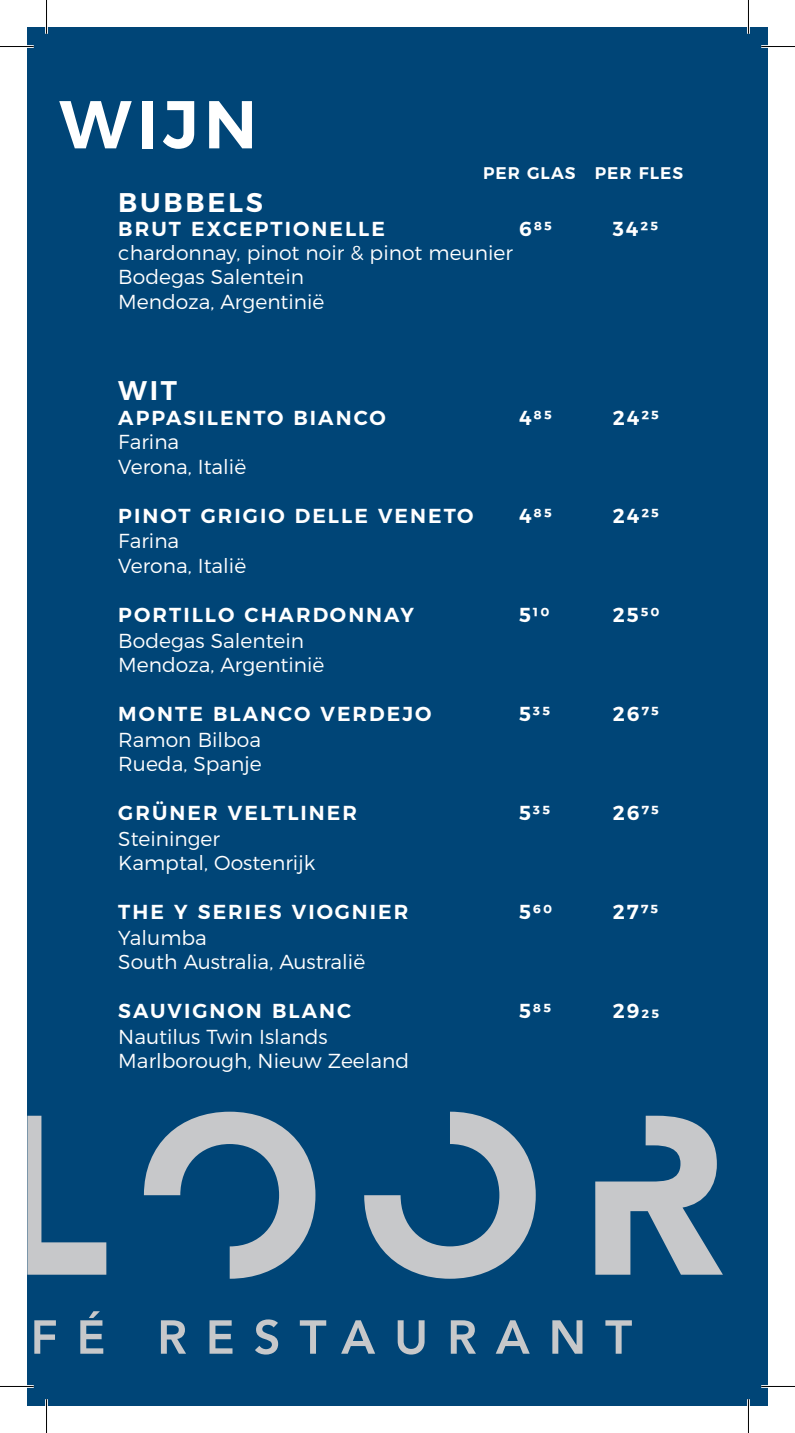
<style>
.page{position:relative;width:795px;height:1433px;background:#fff}
.page>*{position:absolute;margin:0;border:0;box-sizing:border-box;transform-origin:0 0}
.Titel_groot_wijn{font:600 67.5px "Montserrat";color:#fff}
.Tussentitel_wijn{font:600 27px "Montserrat";letter-spacing:.1em;color:#fff}
.Titel_wijn{font:600 27px "Montserrat";color:#fff}
.brood_wijn{font:300 20.25px "Montserrat";color:#fff}
.Tussentitel_wijn-2{font:600 20.25px "Montserrat";letter-spacing:.1em;color:#fff}
.Tussentitel_wijn-3{font:300 20.25px "Montserrat";color:#fff}
.Titel_wijn-2{font:600 20.25px "Montserrat";letter-spacing:.1em;color:#fff}
.Tussentitel_wijn-4{font:600 16.88px "Montserrat";letter-spacing:.06em;color:#fff}
</style>
<div class="page">
<div style="left:27px;top:27px;width:740px;height:1378px;background:#004577"></div>
<svg style="left:27px;top:1115px;width:79px;height:159px"></svg>
<svg style="left:144px;top:1111px;width:171px;height:167px"></svg>
<svg style="left:364px;top:1111px;width:171px;height:167px"></svg>
<svg style="left:595px;top:1115px;width:128px;height:159px"></svg>
<svg style="left:34px;top:1320px;width:22px;height:33px"></svg>
<svg style="left:80px;top:1311px;width:23px;height:42px"></svg>
<svg style="left:161px;top:1320px;width:25px;height:33px"></svg>
<svg style="left:209px;top:1320px;width:23px;height:33px"></svg>
<svg style="left:255px;top:1319px;width:23px;height:35px"></svg>
<svg style="left:300px;top:1320px;width:26px;height:33px"></svg>
<svg style="left:341px;top:1320px;width:34px;height:33px"></svg>
<svg style="left:397px;top:1320px;width:27px;height:34px"></svg>
<svg style="left:451px;top:1320px;width:25px;height:33px"></svg>
<svg style="left:496px;top:1320px;width:33px;height:33px"></svg>
<svg style="left:552px;top:1320px;width:30px;height:33px"></svg>
<svg style="left:605px;top:1320px;width:27px;height:33px"></svg>
<hr style="left:0;top:45px;width:34px;height:3px;background:#fff">
<hr style="left:761px;top:45px;width:34px;height:3px;background:#fff">
<hr style="left:0;top:1384px;width:34px;height:3px;background:#fff">
<hr style="left:761px;top:1384px;width:34px;height:3px;background:#fff">
<hr style="left:45px;top:0;width:3px;height:34px;background:#fff">
<hr style="left:45px;top:1399px;width:3px;height:33px;background:#fff">
<hr style="left:747px;top:0;width:2px;height:34px;background:#fff">
<hr style="left:747px;top:1399px;width:2px;height:33px;background:#fff">
<hr style="left:0;top:46px;width:34px;height:1px;background:#000">
<hr style="left:761px;top:46px;width:34px;height:1px;background:#000">
<hr style="left:0;top:1385px;width:34px;height:1px;background:#000">
<hr style="left:761px;top:1385px;width:34px;height:1px;background:#000">
<hr style="left:46px;top:0;width:1px;height:34px;background:#000">
<hr style="left:46px;top:1399px;width:1px;height:33px;background:#000">
<hr style="left:748px;top:0;width:1px;height:34px;background:#000">
<hr style="left:748px;top:1399px;width:1px;height:33px;background:#000">
<p class="Titel_groot_wijn" style="left:59px;top:69px;width:199px">WIJN</p>
<p class="Tussentitel_wijn-4" style="left:483px;top:159px;width:202px">PER GLAS PER FLES</p>
<p class="Tussentitel_wijn" style="left:118px;top:180px;width:146px">BUBBELS</p>
<p class="Tussentitel_wijn-2" style="left:118px;top:212px;width:268px">BRUT EXCEPTIONELLE</p>
<p class="Tussentitel_wijn-2" style="left:519px;top:212px;width:34px">685</p>
<p class="Tussentitel_wijn-2" style="left:612px;top:212px;width:47px">3425</p>
<p class="Tussentitel_wijn-3" style="left:118px;top:237px;width:396px">chardonnay, pinot noir &amp; pinot meunier</p>
<p class="Tussentitel_wijn-3" style="left:118px;top:261px;width:187px">Bodegas Salentein</p>
<p class="Tussentitel_wijn-3" style="left:118px;top:286px;width:208px">Mendoza, Argentinië</p>
<p class="Titel_wijn" style="left:118px;top:368px;width:60px">WIT</p>
<p class="Titel_wijn-2" style="left:118px;top:401px;width:269px">APPASILENTO BIANCO</p>
<p class="Titel_wijn-2" style="left:519px;top:401px;width:34px">485</p>
<p class="Titel_wijn-2" style="left:612px;top:401px;width:48px">2425</p>
<p class="brood_wijn" style="left:118px;top:426px;width:62px">Farina</p>
<p class="brood_wijn" style="left:118px;top:451px;width:129px">Verona, Italië</p>
<p class="Tussentitel_wijn-2" style="left:118px;top:499px;width:356px">PINOT GRIGIO DELLE VENETO</p>
<p class="Tussentitel_wijn-2" style="left:519px;top:499px;width:34px">485</p>
<p class="Tussentitel_wijn-2" style="left:612px;top:499px;width:48px">2425</p>
<p class="brood_wijn" style="left:118px;top:525px;width:62px">Farina</p>
<p class="brood_wijn" style="left:118px;top:550px;width:129px">Verona, Italië</p>
<p class="Tussentitel_wijn-2" style="left:118px;top:598px;width:297px">PORTILLO CHARDONNAY</p>
<p class="Tussentitel_wijn-2" style="left:519px;top:598px;width:32px">510</p>
<p class="Tussentitel_wijn-2" style="left:612px;top:598px;width:48px">2550</p>
<p class="brood_wijn" style="left:118px;top:624px;width:187px">Bodegas Salentein</p>
<p class="brood_wijn" style="left:118px;top:649px;width:208px">Mendoza, Argentinië</p>
<p class="Tussentitel_wijn-2" style="left:118px;top:697px;width:314px">MONTE BLANCO VERDEJO</p>
<p class="Tussentitel_wijn-2" style="left:519px;top:697px;width:33px">535</p>
<p class="Tussentitel_wijn-2" style="left:612px;top:697px;width:48px">2675</p>
<p class="brood_wijn" style="left:118px;top:723px;width:144px">Ramon Bilboa</p>
<p class="brood_wijn" style="left:118px;top:748px;width:145px">Rueda, Spanje</p>
<p class="Tussentitel_wijn-2" style="left:118px;top:796px;width:240px">GRÜNER VELTLINER</p>
<p class="Tussentitel_wijn-2" style="left:519px;top:796px;width:33px">535</p>
<p class="Tussentitel_wijn-2" style="left:612px;top:796px;width:48px">2675</p>
<p class="brood_wijn" style="left:118px;top:822px;width:103px">Steininger</p>
<p class="brood_wijn" style="left:118px;top:847px;width:198px">Kamptal, Oostenrijk</p>
<p class="Tussentitel_wijn-2" style="left:118px;top:895px;width:292px">THE Y SERIES VIOGNIER</p>
<p class="Tussentitel_wijn-2" style="left:519px;top:895px;width:35px">560</p>
<p class="Tussentitel_wijn-2" style="left:612px;top:895px;width:47px">2775</p>
<p class="brood_wijn" style="left:118px;top:921px;width:90px">Yalumba</p>
<p class="brood_wijn" style="left:118px;top:946px;width:248px">South Australia, Australië</p>
<p class="Tussentitel_wijn-2" style="left:118px;top:994px;width:234px">SAUVIGNON BLANC</p>
<p class="Tussentitel_wijn-2" style="left:519px;top:994px;width:34px">585</p>
<p class="Tussentitel_wijn-2" style="left:612px;top:994px;width:48px">2925</p>
<p class="brood_wijn" style="left:118px;top:1020px;width:211px">Nautilus Twin Islands</p>
<p class="brood_wijn" style="left:118px;top:1045px;width:292px">Marlborough, Nieuw Zeeland</p>
</div>
